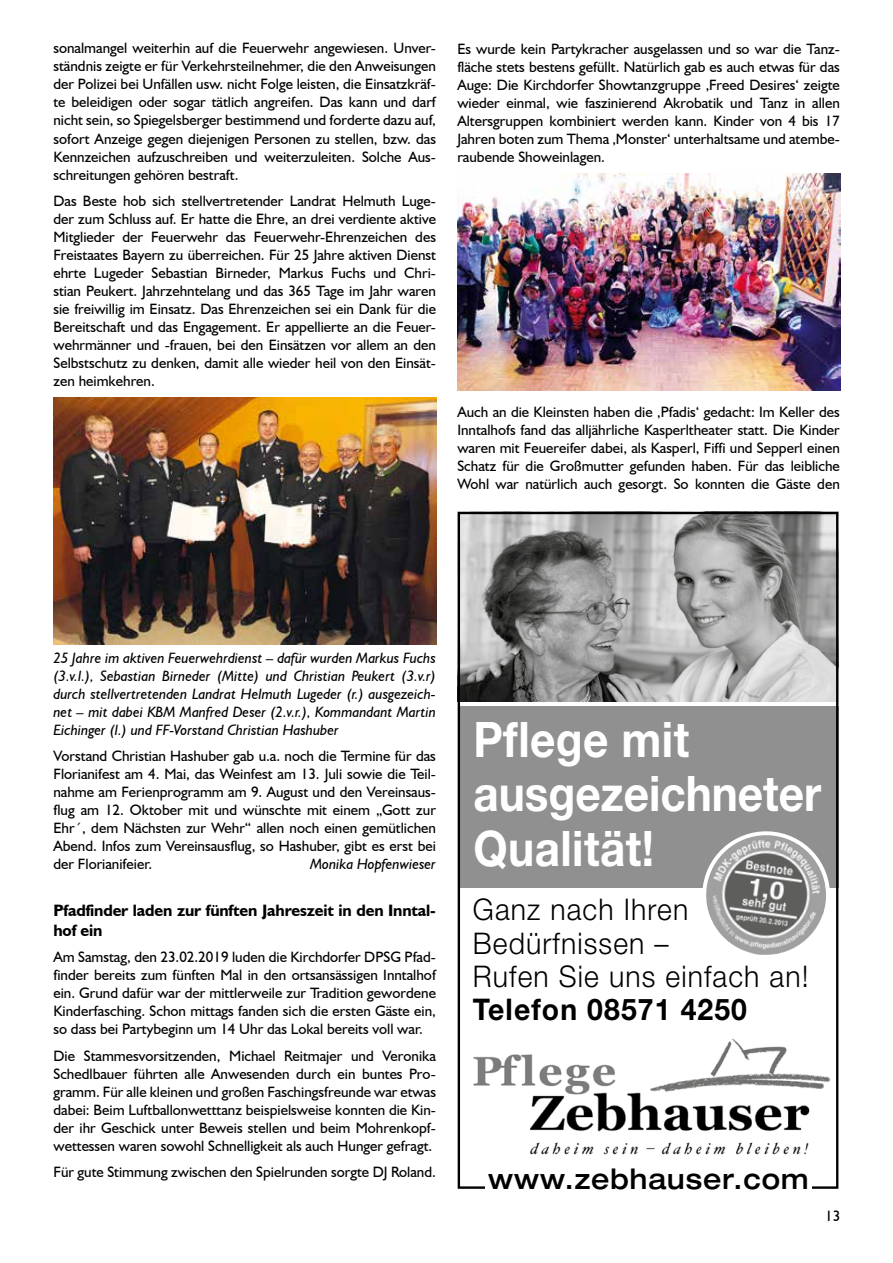
<style>
.page{position:relative;width:893px;height:1263px;background:#fff}
.page>*{position:absolute;margin:0;border:0;box-sizing:border-box;transform-origin:0 0}
.t1{font:700 49.05px/54.9px "Helvetica Neue East A";letter-spacing:.005em;color:#fff;scale:.9 1}
.t2{font:300 29.85px/33.5px "Helvetica Neue";letter-spacing:.04em;color:#000;scale:.95 1}
.t3{font:700 29.85px "Helvetica Neue";letter-spacing:.04em;color:#000;scale:.95 1}
.t4{font:500 expanded 28.2px "Helvetica Neue";letter-spacing:.04em;color:#000;scale:.9 1}
.t5{font:700 16.5px/19.8px "Humanist 521 BT";letter-spacing:-.01em;color:#000}
.t6{font:15px/18px "Humanist 521 BT";color:#000;text-align:justify}
.t7{font:italic 15px/18px "Humanist 521 BT";color:#000;text-align:justify}
</style>
<div class="page">
<img style="left:53px;top:397px;width:383px;height:248px">
<img style="left:457px;top:173px;width:383px;height:218px">
<img style="left:461px;top:515px;width:374px;height:186px">
<img style="left:473px;top:1038px;width:358px;height:117px">
<div style="left:458px;top:706px;width:380px;height:181px;background:#909090"></div>
<svg style="left:698px;top:831px;width:136px;height:57px"></svg>
<img style="left:702px;top:835px;width:128px;height:120px">
<div style="left:458px;top:512px;width:380px;height:677px;border:2px solid #000"></div>
<div style="left:485px;top:1185px;width:327px;height:6px;background:#fff"></div>
<p class="t6" style="left:53px;top:39px;width:384px">sonalmangel weiterhin auf die Feuerwehr angewiesen. Unver&shy;ständnis zeigte er für Verkehrsteilnehmer, die den Anweisungen der Polizei bei Unfällen usw. nicht Folge leisten, die Einsatzkräf&shy;te beleidigen oder sogar tätlich angreifen. Das kann und darf nicht sein, so Spiegelsberger bestimmend und forderte dazu auf, sofort Anzeige gegen diejenigen Personen zu stellen, bzw. das Kennzeichen aufzuschreiben und weiterzuleiten. Solche Aus&shy;schreitungen gehören bestraft.</p>
<p class="t6" style="left:53px;top:192px;width:384px">Das Beste hob sich stellvertretender Landrat Helmuth Luge&shy;der zum Schluss auf. Er hatte die Ehre, an drei verdiente aktive Mitglieder der Feuerwehr das Feuerwehr-Ehrenzeichen des Freistaates Bayern zu überreichen. Für 25 Jahre aktiven Dienst ehrte Lugeder Sebastian Birneder, Markus Fuchs und Chri&shy;stian Peukert. Jahrzehntelang und das 365 Tage im Jahr waren sie freiwillig im Einsatz. Das Ehrenzeichen sei ein Dank für die Bereitschaft und das Engagement. Er appellierte an die Feuer&shy;wehrmänner und -frauen, bei den Einsätzen vor allem an den Selbstschutz zu denken, damit alle wieder heil von den Einsät&shy;zen heimkehren.</p>
<p class="t6" style="left:457px;top:40px;width:384px">Es wurde kein Partykracher ausgelassen und so war die Tanz&shy;fläche stets bestens gefüllt. Natürlich gab es auch etwas für das Auge: Die Kirchdorfer Showtanzgruppe ‚Freed Desires‘ zeigte wieder einmal, wie faszinierend Akrobatik und Tanz in allen Altersgruppen kombiniert werden kann. Kinder von 4 bis 17<br>Jahren boten zum Thema ‚Monster‘ unterhaltsame und atembe&shy;raubende Showeinlagen.</p>
<p class="t6" style="left:457px;top:403px;width:384px">Auch an die Kleinsten haben die ‚Pfadis‘ gedacht: Im Keller des Inntalhofs fand das alljährliche Kasperltheater statt. Die Kinder waren mit Feuereifer dabei, als Kasperl, Fiffi und Sepperl einen Schatz für die Großmutter gefunden haben. Für das leibliche Wohl war natürlich auch gesorgt. So konnten die Gäste den</p>
<p class="t7" style="left:53px;top:648px;width:384px">25 Jahre im aktiven Feuerwehrdienst – dafür wurden Markus Fuchs (3.v.l.), Sebastian Birneder (Mitte) und Christian Peukert (3.v.r) durch stellvertretenden Landrat Helmuth Lugeder (r.) ausgezeich&shy;net – mit dabei KBM Manfred Deser (2.v.r.), Kommandant Martin Eichinger (l.) und FF-Vorstand Christian Hashuber</p>
<p class="t6" style="left:53px;top:747px;width:384px">Vorstand Christian Hashuber gab u.a. noch die Termine für das Florianifest am 4. Mai, das Weinfest am 13. Juli sowie die Teil&shy;nahme am Ferienprogramm am 9. August und den Vereinsaus&shy;flug am 12. Oktober mit und wünschte mit einem „Gott zur Ehr´, dem Nächsten zur Wehr“ allen noch einen gemütlichen Abend. Infos zum Vereinsausflug, so Hashuber, gibt es erst bei der Florianifeier.</p>
<p class="t7" style="left:310px;top:855px;width:127px">Monika Hopfenwieser</p>
<p class="t5" style="left:53px;top:900px;width:384px">Pfadfinder laden zur fünften Jahreszeit in den Inntal&shy;hof ein</p>
<p class="t6" style="left:53px;top:948px;width:384px">Am Samstag, den 23.02.2019 luden die Kirchdorfer DPSG Pfad&shy;finder bereits zum fünften Mal in den ortsansässigen Inntalhof ein. Grund dafür war der mittlerweile zur Tradition gewordene Kinderfasching. Schon mittags fanden sich die ersten Gäste ein, so dass bei Partybeginn um 14 Uhr das Lokal bereits voll war.</p>
<p class="t6" style="left:53px;top:1046px;width:384px">Die Stammesvorsitzenden, Michael Reitmajer und Veronika Schedlbauer führten alle Anwesenden durch ein buntes Pro&shy;gramm. Für alle kleinen und großen Faschingsfreunde war etwas dabei: Beim Luftballonwetttanz beispielsweise konnten die Kin&shy;der ihr Geschick unter Beweis stellen und beim Mohrenkopf&shy;wettessen waren sowohl Schnelligkeit als auch Hunger gefragt.</p>
<p class="t6" style="left:53px;top:1163px;width:384px">Für gute Stimmung zwischen den Spielrunden sorgte DJ Roland.</p>
<h1 class="t1" style="left:473px;top:712px;width:388px">Pflege mit ausgezeichneter<br>Qualität!</h1>
<h2 class="t2" style="left:473px;top:892px;width:355px">Ganz nach Ihren<br>Bedürfnissen –<br>Rufen Sie uns einfach an!</h2>
<h2 class="t3" style="left:473px;top:991px;width:290px">Telefon 08571 4250</h2>
<h3 class="t4" style="left:488px;top:1161px;width:357px">www.zebhauser.com</h3>
<p class="t6" style="left:825px;top:1207px;width:17px">13</p>
</div>
